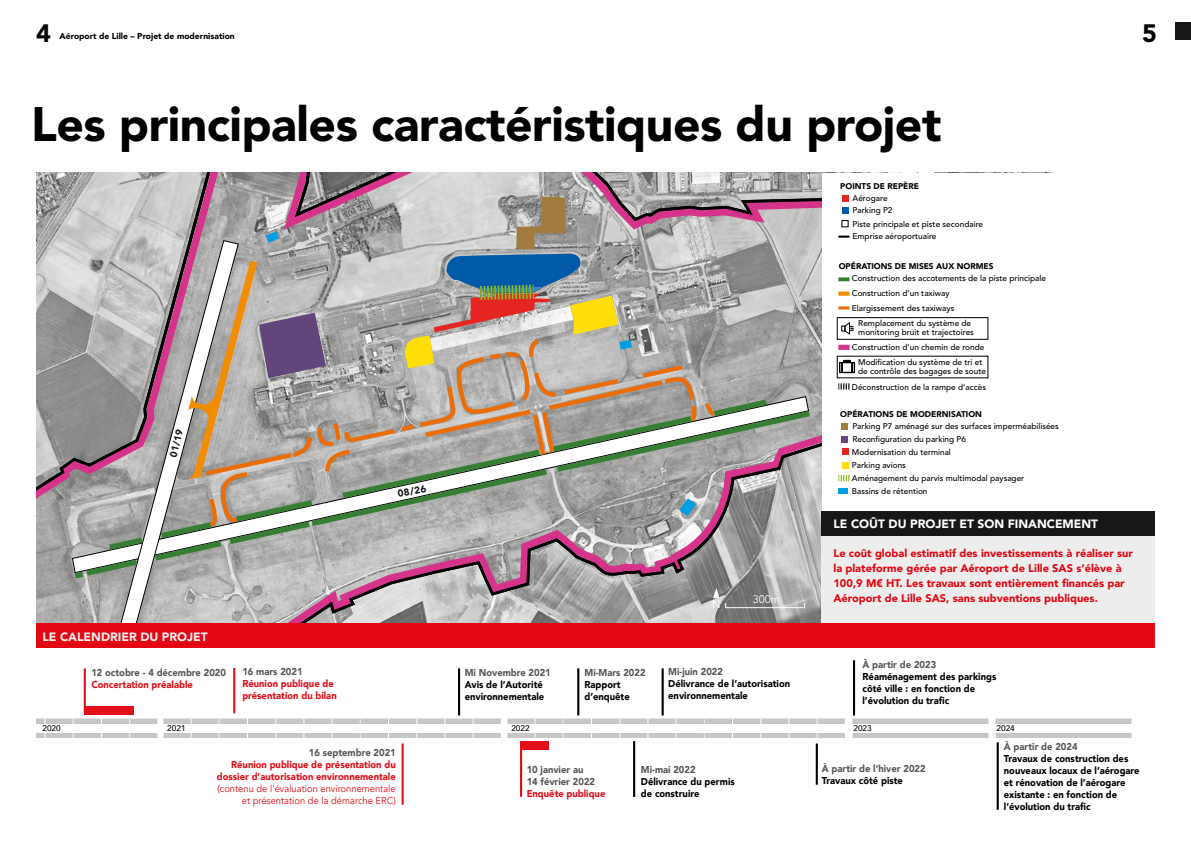
<style>
.page{position:relative;width:1191px;height:842px;background:#fff}
.page>*{position:absolute;margin:0;border:0;box-sizing:border-box;transform-origin:0 0}
.t1{font:900 48px "Avenir LT Std";letter-spacing:-.01em;color:#000}
.t2{font:900 25px "Avenir LT Std";color:#000}
.t3{font:900 12px "Avenir LT Std";color:#fff}
.t4{font:900 12px "Avenir LT Std";color:#ededed}
.t5{font:900 11px/15px "Avenir LT Std";color:#e30613}
.t6{font:10.9px "Avenir LT Std";color:#fff}
.t7{font:900 10px/12px "Avenir";color:#000;scale:.94 1}
.t8{font:900 10px/12px "Avenir";color:#585857;scale:.94 1}
.t9{font:900 10px/12px "Avenir";color:#e20e18;scale:.94 1}
.t10{font:10px/12px "Avenir";color:#e20e18;text-align:right;scale:.94 1}
.t11{font:900 9.8px "Avenir LT Std";color:#181717}
.t12{font:900 8.5px "Avenir LT Std";color:#000}
.t13{font:500 8.3px/12.9px "Avenir LT Std";color:#000}
.t14{font:900 8.3px "Avenir LT Std";color:#000}
.t15{font:500 8.2px "Avenir";color:#020203}
</style>
<div class="page">
<div style="left:1175px;top:22px;width:16px;height:18px;background:#181716"></div>
<svg style="left:113px;top:582px;width:126px;height:41px;background:#c0c0c0"></svg>
<svg style="left:36px;top:173px;width:33px;height:326px;background:#a4a0a2"></svg>
<svg style="left:288px;top:582px;width:533px;height:41px;background:#aaa2a6"></svg>
<div style="left:837px;top:317px;width:151px;height:22px;border:1px solid #000"></div>
<svg style="left:69px;top:173px;width:786px;height:409px;background:#b0aaa8"></svg>
<div style="left:841px;top:423px;width:7px;height:6px;background:#a27c3f"></div>
<div style="left:841px;top:436px;width:7px;height:6px;background:#62467b"></div>
<div style="left:838px;top:488px;width:9px;height:6px;background:#009fe3"></div>
<div style="left:821px;top:511px;width:334px;height:119px;background:#ededed"></div>
<div style="left:36px;top:623px;width:1119px;height:24px;background:#e30613"></div>
<div style="left:821px;top:511px;width:334px;height:24px;background:#181716"></div>
<svg style="left:852px;top:718px;width:137px;height:20px;background:#cececf"></svg>
<div style="left:852px;top:724px;width:137px;height:8px;background:#fff"></div>
<svg style="left:36px;top:718px;width:465px;height:20px;background:#d0d0d1"></svg>
<hr style="left:84px;top:668px;width:2px;height:45px;background:#e20e18">
<hr style="left:458px;top:668px;width:2px;height:47px;background:#000">
<hr style="left:577px;top:668px;width:2px;height:47px;background:#000">
<hr style="left:661px;top:668px;width:2px;height:47px;background:#000">
<hr style="left:633px;top:741px;width:2px;height:56px;background:#000">
<hr style="left:815px;top:743px;width:3px;height:42px;background:#000">
<hr style="left:853px;top:660px;width:2px;height:55px;background:#000">
<hr style="left:996px;top:742px;width:2px;height:68px;background:#000">
<hr style="left:233px;top:668px;width:2px;height:45px;background:#e20e18">
<hr style="left:401px;top:743px;width:3px;height:62px;background:#e20e18">
<div style="left:84px;top:706px;width:49px;height:9px;background:#e20e18"></div>
<hr style="left:520px;top:742px;width:2px;height:55px;background:#e20e18">
<div style="left:520px;top:741px;width:29px;height:9px;background:#e20e18"></div>
<div style="left:36px;top:724px;width:9px;height:8px;background:#fff"></div>
<div style="left:45px;top:724px;width:28px;height:8px;background:#fff"></div>
<div style="left:73px;top:724px;width:28px;height:8px;background:#fff"></div>
<div style="left:101px;top:724px;width:29px;height:8px;background:#fff"></div>
<div style="left:130px;top:724px;width:28px;height:8px;background:#fff"></div>
<div style="left:163px;top:724px;width:28px;height:8px;background:#fff"></div>
<div style="left:191px;top:724px;width:28px;height:8px;background:#fff"></div>
<div style="left:219px;top:724px;width:28px;height:8px;background:#fff"></div>
<div style="left:247px;top:724px;width:29px;height:8px;background:#fff"></div>
<div style="left:276px;top:724px;width:28px;height:8px;background:#fff"></div>
<div style="left:304px;top:724px;width:28px;height:8px;background:#fff"></div>
<div style="left:332px;top:724px;width:28px;height:8px;background:#fff"></div>
<div style="left:360px;top:724px;width:28px;height:8px;background:#fff"></div>
<div style="left:388px;top:724px;width:29px;height:8px;background:#fff"></div>
<div style="left:417px;top:724px;width:28px;height:8px;background:#fff"></div>
<div style="left:445px;top:724px;width:28px;height:8px;background:#fff"></div>
<div style="left:473px;top:724px;width:28px;height:8px;background:#fff"></div>
<svg style="left:507px;top:718px;width:338px;height:20px;background:#cfcfd0"></svg>
<div style="left:507px;top:724px;width:28px;height:8px;background:#fff"></div>
<div style="left:535px;top:724px;width:28px;height:8px;background:#fff"></div>
<div style="left:563px;top:724px;width:28px;height:8px;background:#fff"></div>
<div style="left:591px;top:724px;width:29px;height:8px;background:#fff"></div>
<div style="left:620px;top:724px;width:28px;height:8px;background:#fff"></div>
<div style="left:648px;top:724px;width:28px;height:8px;background:#fff"></div>
<div style="left:676px;top:724px;width:28px;height:8px;background:#fff"></div>
<div style="left:704px;top:724px;width:28px;height:8px;background:#fff"></div>
<div style="left:732px;top:724px;width:29px;height:8px;background:#fff"></div>
<div style="left:760px;top:724px;width:29px;height:8px;background:#fff"></div>
<div style="left:789px;top:724px;width:28px;height:8px;background:#fff"></div>
<div style="left:817px;top:724px;width:28px;height:8px;background:#fff"></div>
<svg style="left:995px;top:718px;width:137px;height:20px;background:#cececf"></svg>
<div style="left:995px;top:724px;width:137px;height:8px;background:#fff"></div>
<h2 class="t2" style="left:36px;top:18px;width:16px">4</h2>
<p class="t12" style="left:60px;top:31px;width:177px">Aéroport de Lille – Projet de modernisation</p>
<h2 class="t2" style="left:1142px;top:18px;width:16px">5</h2>
<h1 class="t1" style="left:31px;top:95px;width:912px">Les principales caractéristiques du projet</h1>
<p class="t14" style="left:840px;top:181px;width:80px">POINTS DE REPÈRE</p>
<p class="t13" style="left:852px;top:204px;width:132px">Parking P2<br>Piste principale et piste secondaire<br>Emprise aéroportuaire</p>
<p class="t13" style="left:852px;top:271px;width:196px;line-height:14.6px">Construction des accotements de la piste principale<br>Construction d’un taxiway<br>Elargissement des taxiways</p>
<p class="t13" style="left:858px;top:319px;width:117px;line-height:9.3px">Remplacement du système de monitoring bruit et trajectoires</p>
<p class="t13" style="left:852px;top:340px;width:134px;line-height:14.9px;text-align:center">Construction d’un chemin de ronde<br>Modification du système de tri et</p>
<p class="t13" style="left:852px;top:364px;width:136px;line-height:15px;text-align:right">de contrôle des bagages de soute<br>Déconstruction de la rampe d’accès</p>
<p class="t13" style="left:852px;top:192px;width:37px">Aérogare</p>
<p class="t14" style="left:838px;top:261px;width:156px">OPÉRATIONS DE MISES AUX NORMES</p>
<p class="t11" style="left:167px;top:456px;width:31px;rotate:-77deg">01/19</p>
<h3 class="t4" style="left:43px;top:629px;width:167px">LE CALENDRIER DU PROJET</h3>
<p class="t8" style="left:91px;top:666px;width:145px">12 octobre - 4 décembre 2020</p>
<p class="t9" style="left:91px;top:678px;width:109px">Concertation préalable</p>
<p class="t8" style="left:242px;top:666px;width:66px">16 mars 2021</p>
<p class="t9" style="left:242px;top:677px;width:102px">Réunion publique de présentation du bilan</p>
<p class="t11" style="left:397px;top:488px;width:31px;rotate:-11deg">08/26</p>
<p class="t8" style="left:465px;top:666px;width:93px">Mi Novembre 2021</p>
<p class="t7" style="left:465px;top:678px;width:86px">Avis de l’Autorité environnementale</p>
<h3 class="t6" style="left:712px;top:598px;width:10px">N</h3>
<h3 class="t6" style="left:753px;top:593px;width:29px">300m</h3>
<p class="t8" style="left:584px;top:666px;width:67px">Mi-Mars 2022</p>
<p class="t7" style="left:584px;top:678px;width:50px">Rapport d’enquête</p>
<p class="t8" style="left:668px;top:665px;width:60px">Mi-juin 2022</p>
<p class="t7" style="left:668px;top:677px;width:131px">Délivrance de l’autorisation environnementale</p>
<p class="t14" style="left:840px;top:409px;width:143px">OPÉRATIONS DE MODERNISATION</p>
<p class="t13" style="left:852px;top:420px;width:208px">Parking P7 aménagé sur des surfaces imperméabilisées<br>Reconfiguration du parking P6</p>
<p class="t13" style="left:852px;top:446px;width:174px">Modernisation du terminal<br>Parking avions<br>Aménagement du parvis multimodal paysager<br>Bassins de rétention</p>
<h3 class="t3" style="left:833px;top:516px;width:266px">LE COÛT DU PROJET ET SON FINANCEMENT</h3>
<h3 class="t5" style="left:833px;top:546px;width:301px">Le coût global estimatif des investissements à réaliser sur la plateforme gérée par Aéroport de Lille SAS s’élève à 100,9 M€ HT. Les travaux sont entièrement financés par Aéroport de Lille SAS, sans subventions publiques.</h3>
<p class="t8" style="left:862px;top:658px;width:80px">À partir de 2023</p>
<p class="t7" style="left:862px;top:670px;width:144px">Réaménagement des parkings côté ville : en fonction de l’évolution du trafic</p>
<p class="t15" style="left:43px;top:721px;width:20px">2020</p>
<p class="t15" style="left:167px;top:721px;width:20px">2021</p>
<p class="t15" style="left:511px;top:721px;width:20px">2022</p>
<p class="t15" style="left:853px;top:721px;width:20px">2023</p>
<p class="t15" style="left:996px;top:721px;width:20px">2024</p>
<p class="t8" style="left:309px;top:746px;width:94px">16 septembre 2021</p>
<p class="t9" style="left:217px;top:758px;width:192px;text-align:right">Réunion publique de présentation du dossier d’autorisation environnementale</p>
<p class="t10" style="left:217px;top:782px;width:191px">(contenu de l’évaluation environnementale et présentation de la démarche ERC)</p>
<p class="t8" style="left:526px;top:763px;width:74px">10 janvier au<br>14 février 2022</p>
<p class="t9" style="left:526px;top:787px;width:85px">Enquête publique</p>
<p class="t8" style="left:641px;top:763px;width:60px">Mi-mai 2022</p>
<p class="t7" style="left:641px;top:775px;width:101px">Délivrance du permis de construire</p>
<p class="t8" style="left:822px;top:763px;width:112px">À partir de l’hiver 2022</p>
<p class="t7" style="left:822px;top:775px;width:88px">Travaux côté piste</p>
<p class="t8" style="left:1004px;top:741px;width:80px">À partir de 2024</p>
<p class="t7" style="left:1004px;top:753px;width:146px">Travaux de construction des nouveaux locaux de l’aérogare et rénovation de l’aérogare existante : en fonction de l’évolution du trafic</p>
</div>
